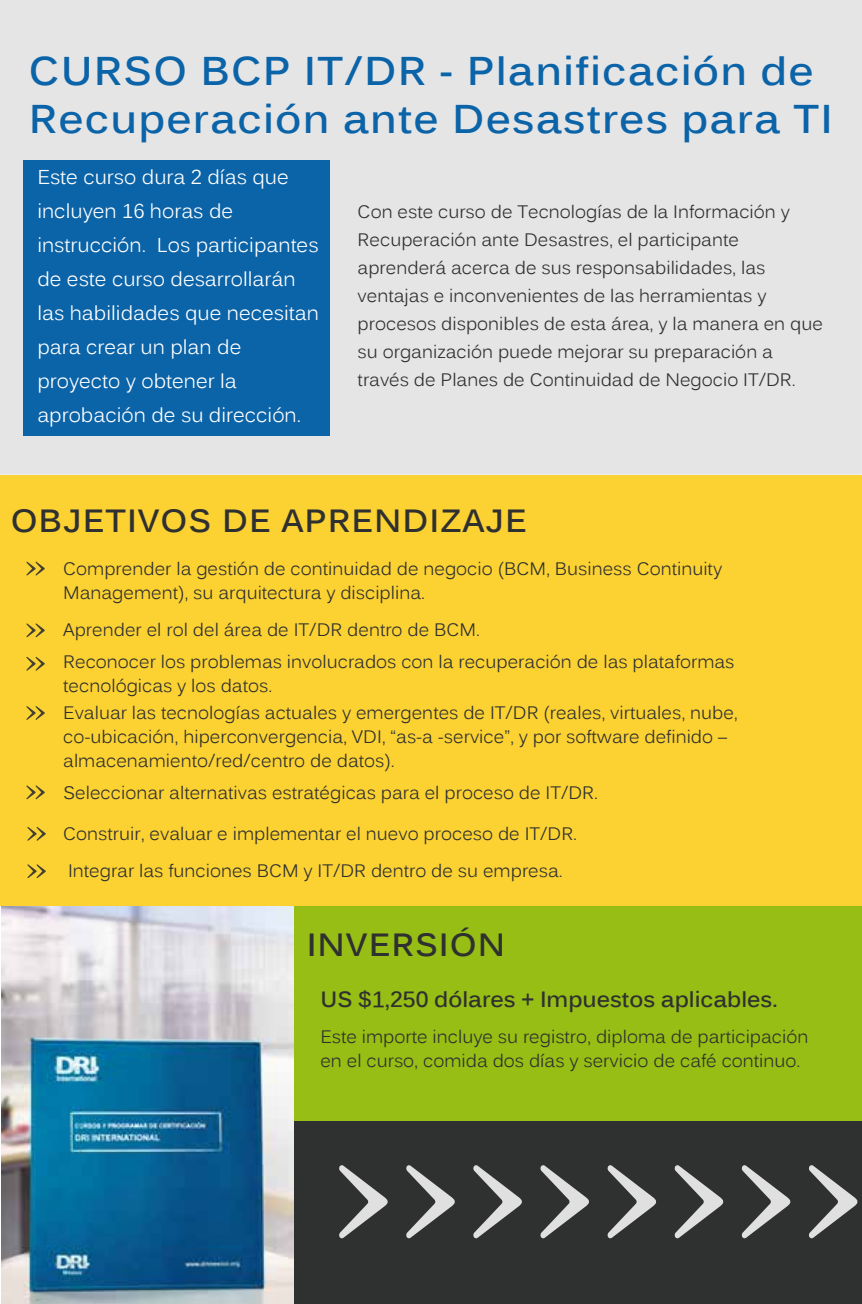
<style>
.page{position:relative;width:862px;height:1304px;background:#fff}
.page>*{position:absolute;margin:0;border:0;box-sizing:border-box;transform-origin:0 0}
.t1{font:700 40px/48px "Kalinga";letter-spacing:.03em;color:#0b63a8;scale:1.04 1}
.t2{font:700 32px "Kalinga";letter-spacing:.03em;color:#2f3030;scale:1.04 1}
.t3{font:700 22px "Kalinga";color:#2f3030}
.t4{font:20px/34px "Kalinga";color:#fff}
.t5{font:18px/28px "Kalinga";color:#2f3030}
</style>
<div class="page">
<img style="left:2px;top:905px;width:292px;height:399px">
<div style="left:295px;top:1121px;width:567px;height:183px;background:#2f3030"></div>
<div style="left:295px;top:905px;width:567px;height:216px;background:#96be14"></div>
<div style="left:0;top:475px;width:862px;height:430px;background:#fcd232"></div>
<div style="left:0;top:0;width:862px;height:475px;background:#e5e5e6"></div>
<div style="left:23px;top:160px;width:306px;height:275px;background:#0b63a8"></div>
<svg style="left:339px;top:1165px;width:49px;height:73px"></svg>
<svg style="left:406px;top:1165px;width:49px;height:73px"></svg>
<svg style="left:473px;top:1165px;width:49px;height:73px"></svg>
<svg style="left:540px;top:1165px;width:49px;height:73px"></svg>
<svg style="left:607px;top:1165px;width:49px;height:73px"></svg>
<svg style="left:675px;top:1165px;width:48px;height:73px"></svg>
<svg style="left:742px;top:1165px;width:48px;height:73px"></svg>
<svg style="left:809px;top:1165px;width:48px;height:73px"></svg>
<svg style="left:26px;top:785px;width:19px;height:14px"></svg>
<svg style="left:27px;top:827px;width:19px;height:14px"></svg>
<svg style="left:27px;top:864px;width:19px;height:14px"></svg>
<svg style="left:26px;top:706px;width:19px;height:14px"></svg>
<svg style="left:26px;top:657px;width:19px;height:14px"></svg>
<svg style="left:26px;top:623px;width:19px;height:14px"></svg>
<svg style="left:26px;top:562px;width:19px;height:14px"></svg>
<h1 class="t1" style="left:29px;top:50px;width:774px">CURSO BCP IT/DR - Planificación de<br>Recuperación ante Desastres para TI</h1>
<p class="t4" style="left:37px;top:162px;width:283px">Este curso dura 2 días que incluyen 16 horas de instrucción. Los participantes de este curso desarrollarán las habilidades que necesitan para crear un plan de proyecto y obtener la aprobación de su dirección.</p>
<p class="t5" style="left:358px;top:199px;width:467px">Con este curso de Tecnologías de la Información y Recuperación ante Desastres, el participante aprenderá acerca de sus responsabilidades, las ventajas e inconvenientes de las herramientas y procesos disponibles de esta área, y la manera en que su organización puede mejorar su preparación a través de Planes de Continuidad de Negocio IT/DR.</p>
<h2 class="t2" style="left:11px;top:500px;width:498px">OBJETIVOS DE APRENDIZAJE</h2>
<p class="t5" style="left:63px;top:559px;width:660px;line-height:24px">Comprender la gestión de continuidad de negocio (BCM, Business Continuity<br>Management), su arquitectura y disciplina.</p>
<p class="t5" style="left:63px;top:618px;width:418px">Aprender el rol del área de IT/DR dentro de BCM.</p>
<p class="t5" style="left:63px;top:651px;width:673px;line-height:24px">Reconocer los problemas involucrados con la recuperación de las plataformas tecnológicas y los datos.</p>
<p class="t5" style="left:63px;top:703px;width:676px;line-height:24px">Evaluar las tecnologías actuales y emergentes de IT/DR (reales, virtuales, nube, co-ubicación, hiperconvergencia, VDI, “as-a -service”, y por software definido – almacenamiento/red/centro de datos).</p>
<p class="t5" style="left:63px;top:780px;width:536px">Seleccionar alternativas estratégicas para el proceso de IT/DR.</p>
<p class="t5" style="left:63px;top:817px;width:515px;line-height:37.4px">Construir, evaluar e implementar el nuevo proceso de IT/DR.<br>Integrar las funciones BCM y IT/DR dentro de su empresa.</p>
<h2 class="t2" style="left:307px;top:924px;width:192px">INVERSIÓN</h2>
<p class="t3" style="left:320px;top:985px;width:459px">US $1,250 dólares + Impuestos aplicables.</p>
<p class="t5" style="left:320px;top:1026px;width:489px;line-height:24px">Este importe incluye su registro, diploma de participación en el curso, comida dos días y servicio de café continuo.</p>
</div>
